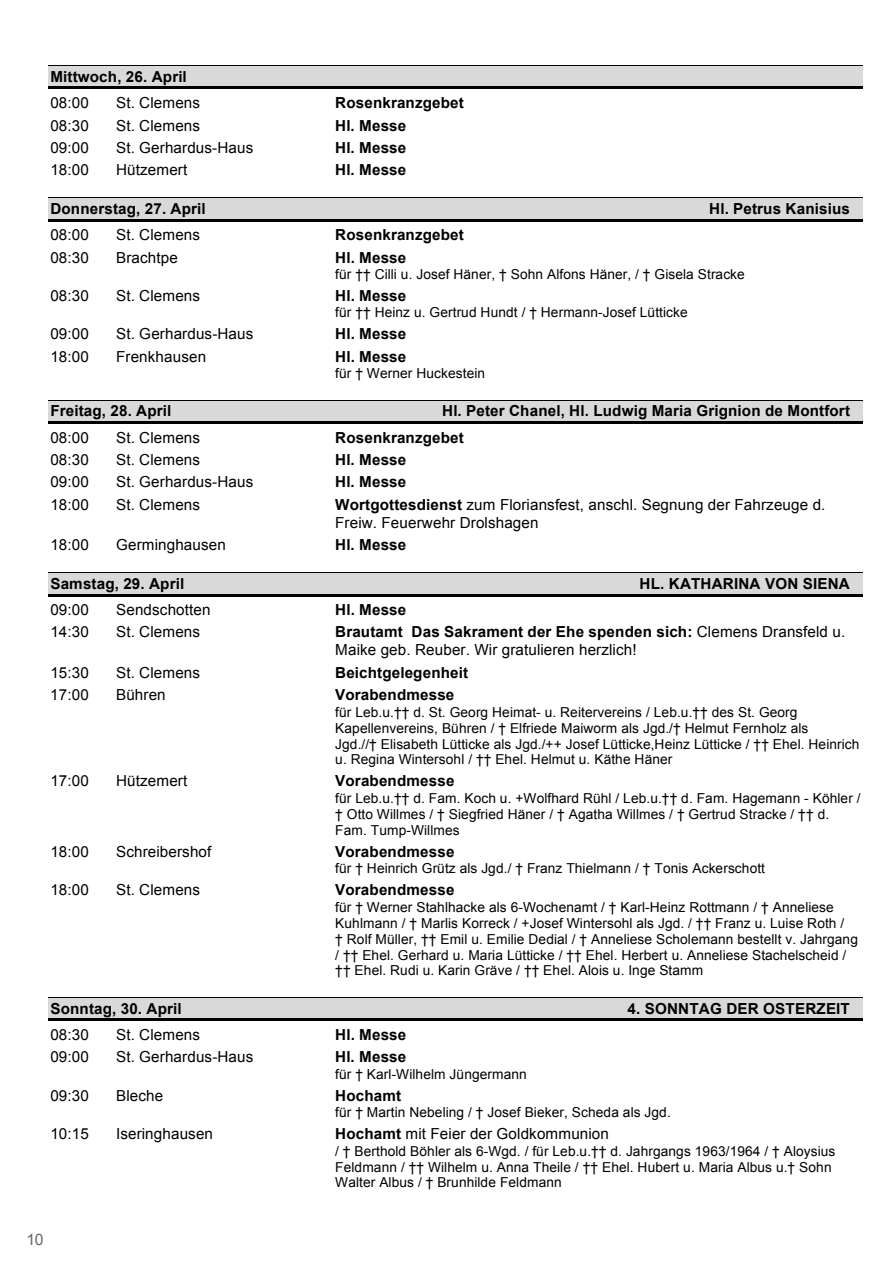
<style>
.page{position:relative;width:893px;height:1263px;background:#fff}
.page>*{position:absolute;margin:0;border:0;box-sizing:border-box;transform-origin:0 0}
.t1{font:15.75px "Arial";color:#68676c}
.t2{font:15.15px/17.4px "Arial";letter-spacing:.01em;color:#000}
.t3{font:700 15.15px "Arial";letter-spacing:.01em;color:#000}
.t4{font:13.65px/15.9px "Arial";letter-spacing:.01em;color:#000}
.s1{font-weight:700}
</style>
<div class="page">
<div style="left:48px;top:66px;width:815px;height:21px;background:#d9d9d9"></div>
<hr style="left:48px;top:65px;width:815px;height:1px;background:#000">
<hr style="left:48px;top:87px;width:815px;height:2px;background:#000">
<div style="left:48px;top:198px;width:815px;height:21px;background:#d9d9d9"></div>
<hr style="left:48px;top:197px;width:815px;height:1px;background:#000">
<hr style="left:48px;top:219px;width:815px;height:2px;background:#000">
<div style="left:48px;top:401px;width:815px;height:20px;background:#d9d9d9"></div>
<hr style="left:48px;top:400px;width:815px;height:1px;background:#000">
<hr style="left:48px;top:421px;width:815px;height:3px;background:#000">
<div style="left:48px;top:573px;width:815px;height:21px;background:#d9d9d9"></div>
<hr style="left:48px;top:572px;width:815px;height:1px;background:#000">
<hr style="left:48px;top:594px;width:815px;height:2px;background:#000">
<div style="left:48px;top:998px;width:815px;height:21px;background:#d9d9d9"></div>
<hr style="left:48px;top:997px;width:815px;height:1px;background:#000">
<hr style="left:48px;top:1019px;width:815px;height:2px;background:#000">
<p class="t3" style="left:50px;top:66px;width:138px">Mittwoch, 26. April</p>
<p class="t2" style="left:50px;top:94px;width:40px">08:00</p>
<p class="t2" style="left:116px;top:94px;width:86px">St. Clemens</p>
<p class="t3" style="left:335px;top:93px;width:130px">Rosenkranzgebet</p>
<p class="t2" style="left:50px;top:117px;width:40px">08:30</p>
<p class="t2" style="left:116px;top:117px;width:86px">St. Clemens</p>
<p class="t3" style="left:335px;top:115px;width:73px">Hl. Messe</p>
<p class="t2" style="left:50px;top:139px;width:40px">09:00</p>
<p class="t2" style="left:116px;top:139px;width:139px">St. Gerhardus-Haus</p>
<p class="t3" style="left:335px;top:137px;width:73px">Hl. Messe</p>
<p class="t2" style="left:50px;top:161px;width:40px">18:00</p>
<p class="t2" style="left:116px;top:161px;width:73px">Hützemert</p>
<p class="t3" style="left:335px;top:160px;width:73px">Hl. Messe</p>
<p class="t3" style="left:50px;top:199px;width:157px">Donnerstag, 27. April</p>
<p class="t3" style="left:709px;top:199px;width:142px">Hl. Petrus Kanisius</p>
<p class="t2" style="left:50px;top:226px;width:40px">08:00</p>
<p class="t2" style="left:116px;top:226px;width:86px">St. Clemens</p>
<p class="t3" style="left:335px;top:225px;width:130px">Rosenkranzgebet</p>
<p class="t2" style="left:50px;top:249px;width:40px">08:30</p>
<p class="t2" style="left:116px;top:249px;width:63px">Brachtpe</p>
<p class="t3" style="left:335px;top:247px;width:73px">Hl. Messe</p>
<p class="t4" style="left:335px;top:266px;width:411px">für †† Cilli u. Josef Häner, † Sohn Alfons Häner, / † Gisela Stracke</p>
<p class="t2" style="left:50px;top:287px;width:40px">08:30</p>
<p class="t2" style="left:116px;top:287px;width:86px">St. Clemens</p>
<p class="t3" style="left:335px;top:285px;width:73px">Hl. Messe</p>
<p class="t4" style="left:335px;top:305px;width:354px">für †† Heinz u. Gertrud Hundt / † Hermann-Josef Lütticke</p>
<p class="t2" style="left:50px;top:325px;width:40px">09:00</p>
<p class="t2" style="left:116px;top:325px;width:139px">St. Gerhardus-Haus</p>
<p class="t3" style="left:335px;top:324px;width:73px">Hl. Messe</p>
<p class="t2" style="left:50px;top:348px;width:40px">18:00</p>
<p class="t2" style="left:116px;top:348px;width:92px">Frenkhausen</p>
<p class="t3" style="left:335px;top:346px;width:73px">Hl. Messe</p>
<p class="t4" style="left:335px;top:365px;width:151px">für † Werner Huckestein</p>
<p class="t3" style="left:50px;top:401px;width:123px">Freitag, 28. April</p>
<p class="t3" style="left:442px;top:401px;width:409px">Hl. Peter Chanel, Hl. Ludwig Maria Grignion de Montfort</p>
<p class="t2" style="left:50px;top:429px;width:40px">08:00</p>
<p class="t2" style="left:116px;top:429px;width:86px">St. Clemens</p>
<p class="t3" style="left:335px;top:427px;width:130px">Rosenkranzgebet</p>
<p class="t2" style="left:50px;top:451px;width:40px">08:30</p>
<p class="t2" style="left:116px;top:451px;width:86px">St. Clemens</p>
<p class="t3" style="left:335px;top:450px;width:73px">Hl. Messe</p>
<p class="t2" style="left:50px;top:474px;width:40px">09:00</p>
<p class="t2" style="left:116px;top:474px;width:139px">St. Gerhardus-Haus</p>
<p class="t3" style="left:335px;top:472px;width:73px">Hl. Messe</p>
<p class="t2" style="left:50px;top:496px;width:40px">18:00</p>
<p class="t2" style="left:116px;top:496px;width:86px">St. Clemens</p>
<p class="t2" style="left:335px;top:496px;width:492px"><span class="s1">Wortgottesdienst</span> zum Floriansfest, anschl. Segnung der Fahrzeuge d.<br>Freiw. Feuerwehr Drolshagen</p>
<p class="t2" style="left:50px;top:536px;width:40px">18:00</p>
<p class="t2" style="left:116px;top:536px;width:111px">Germinghausen</p>
<p class="t3" style="left:335px;top:535px;width:73px">Hl. Messe</p>
<p class="t3" style="left:50px;top:573px;width:135px">Samstag, 29. April</p>
<p class="t3" style="left:640px;top:573px;width:212px">HL. KATHARINA VON SIENA</p>
<p class="t2" style="left:50px;top:601px;width:40px">09:00</p>
<p class="t2" style="left:116px;top:601px;width:96px">Sendschotten</p>
<p class="t3" style="left:335px;top:600px;width:73px">Hl. Messe</p>
<p class="t2" style="left:50px;top:623px;width:40px">14:30</p>
<p class="t2" style="left:116px;top:623px;width:86px">St. Clemens</p>
<p class="t2" style="left:335px;top:623px;width:512px;line-height:17.9px"><span class="s1">Brautamt Das Sakrament der Ehe spenden sich:</span> Clemens Dransfeld u.<br>Maike geb. Reuber. Wir gratulieren herzlich!</p>
<p class="t2" style="left:50px;top:664px;width:40px">15:30</p>
<p class="t2" style="left:116px;top:664px;width:86px">St. Clemens</p>
<p class="t3" style="left:335px;top:662px;width:135px">Beichtgelegenheit</p>
<p class="t2" style="left:50px;top:686px;width:40px">17:00</p>
<p class="t2" style="left:116px;top:686px;width:51px">Bühren</p>
<p class="t3" style="left:335px;top:685px;width:121px">Vorabendmesse</p>
<p class="t4" style="left:335px;top:704px;width:526px">für Leb.u.†† d. St. Georg Heimat- u. Reitervereins / Leb.u.†† des St. Georg Kapellenvereins, Bühren / † Elfriede Maiworm als Jgd./† Helmut Fernholz als<br>Jgd.//† Elisabeth Lütticke als Jgd./++ Josef Lütticke,Heinz Lütticke / †† Ehel. Heinrich u. Regina Wintersohl / †† Ehel. Helmut u. Käthe Häner</p>
<p class="t2" style="left:50px;top:773px;width:40px">17:00</p>
<p class="t2" style="left:116px;top:773px;width:73px">Hützemert</p>
<p class="t3" style="left:335px;top:771px;width:121px">Vorabendmesse</p>
<p class="t4" style="left:335px;top:790px;width:527px">für Leb.u.†† d. Fam. Koch u. +Wolfhard Rühl / Leb.u.†† d. Fam. Hagemann - Köhler / † Otto Willmes / † Siegfried Häner / † Agatha Willmes / † Gertrud Stracke / †† d.<br>Fam. Tump-Willmes</p>
<p class="t2" style="left:50px;top:843px;width:40px">18:00</p>
<p class="t2" style="left:116px;top:843px;width:97px">Schreibershof</p>
<p class="t3" style="left:335px;top:841px;width:121px">Vorabendmesse</p>
<p class="t4" style="left:335px;top:860px;width:431px">für † Heinrich Grütz als Jgd./ † Franz Thielmann / † Tonis Ackerschott</p>
<p class="t2" style="left:50px;top:881px;width:40px">18:00</p>
<p class="t2" style="left:116px;top:881px;width:86px">St. Clemens</p>
<p class="t3" style="left:335px;top:880px;width:121px">Vorabendmesse</p>
<p class="t4" style="left:335px;top:899px;width:524px">für † Werner Stahlhacke als 6-Wochenamt / † Karl-Heinz Rottmann / † Anneliese Kuhlmann / † Marlis Korreck / +Josef Wintersohl als Jgd. / †† Franz u. Luise Roth /<br>† Rolf Müller, †† Emil u. Emilie Dedial / † Anneliese Scholemann bestellt v. Jahrgang / †† Ehel. Gerhard u. Maria Lütticke / †† Ehel. Herbert u. Anneliese Stachelscheid / †† Ehel. Rudi u. Karin Gräve / †† Ehel. Alois u. Inge Stamm</p>
<p class="t3" style="left:50px;top:998px;width:133px">Sonntag, 30. April</p>
<p class="t3" style="left:628px;top:998px;width:224px">4. SONNTAG DER OSTERZEIT</p>
<p class="t2" style="left:50px;top:1026px;width:40px">08:30</p>
<p class="t2" style="left:116px;top:1026px;width:86px">St. Clemens</p>
<p class="t3" style="left:335px;top:1024px;width:73px">Hl. Messe</p>
<p class="t2" style="left:50px;top:1048px;width:40px">09:00</p>
<p class="t2" style="left:116px;top:1048px;width:139px">St. Gerhardus-Haus</p>
<p class="t3" style="left:335px;top:1047px;width:73px">Hl. Messe</p>
<p class="t4" style="left:335px;top:1066px;width:193px">für † Karl-Wilhelm Jüngermann</p>
<p class="t2" style="left:50px;top:1087px;width:40px">09:30</p>
<p class="t2" style="left:116px;top:1087px;width:49px">Bleche</p>
<p class="t3" style="left:335px;top:1085px;width:68px">Hochamt</p>
<p class="t4" style="left:335px;top:1104px;width:337px">für † Martin Nebeling / † Josef Bieker, Scheda als Jgd.</p>
<p class="t2" style="left:50px;top:1125px;width:40px">10:15</p>
<p class="t2" style="left:116px;top:1125px;width:98px">Iseringhausen</p>
<p class="t2" style="left:335px;top:1125px;width:275px"><span class="s1">Hochamt</span> mit Feier der Goldkommunion</p>
<p class="t4" style="left:335px;top:1143px;width:502px">/ † Berthold Böhler als 6-Wgd. / für Leb.u.†† d. Jahrgangs 1963/1964 / † Aloysius<br>Feldmann / †† Wilhelm u. Anna Theile / †† Ehel. Hubert u. Maria Albus u.† Sohn<br>Walter Albus / † Brunhilde Feldmann</p>
<p class="t1" style="left:27px;top:1229px;width:19px">10</p>
</div>
